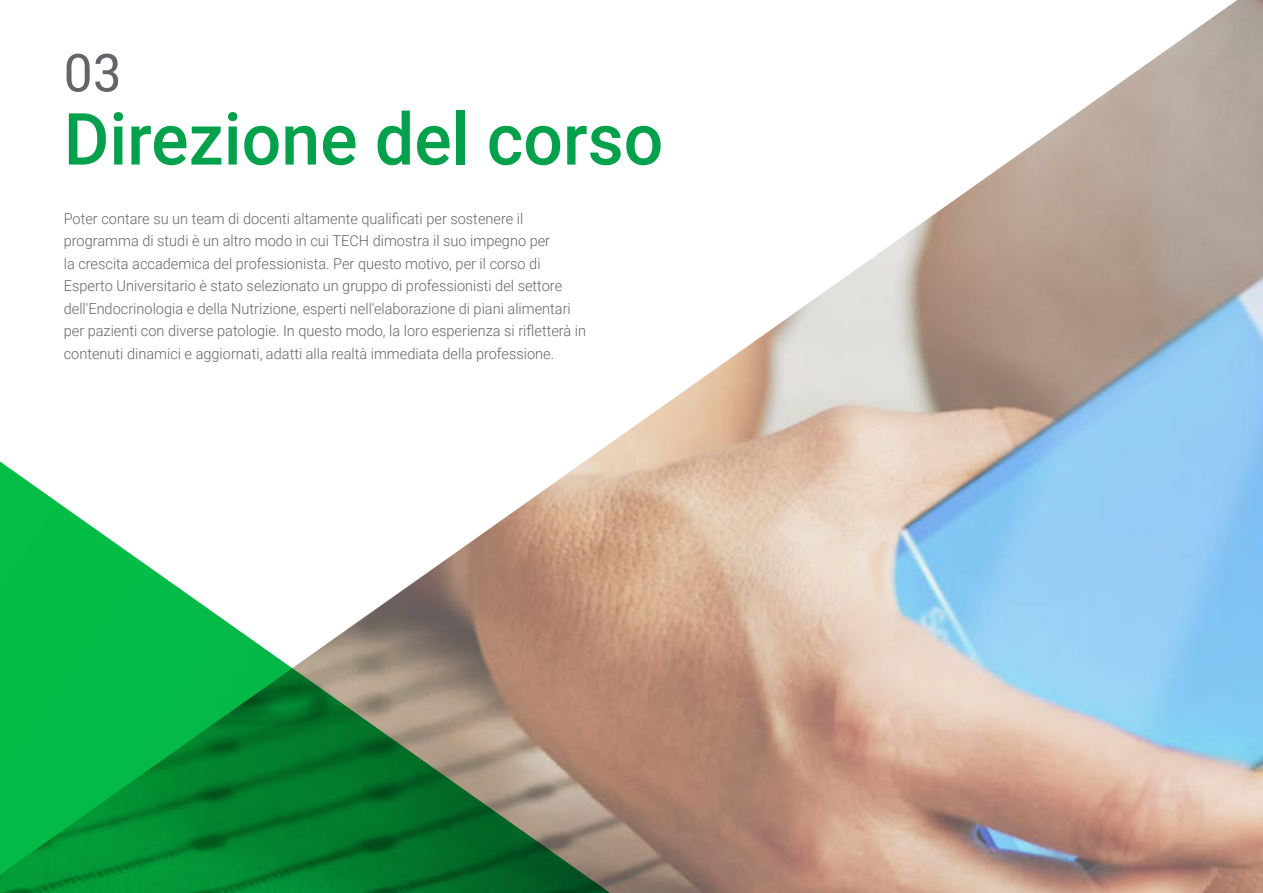
<style>
.page{position:relative;width:1263px;height:893px;background:#fff}
.page>*{position:absolute;margin:0;border:0;box-sizing:border-box;transform-origin:0 0}
.Portadilla{font:500 72px "Roboto";color:#04a14d}
.t1{font:52.5px "Roboto";color:#63656a}
.Texto_Plano{font:300 15px/22.5px "Roboto";color:#63656a}
</style>
<div class="page">
<img style="left:607px;top:0;width:656px;height:893px">
<svg style="left:0;top:446px;width:640px;height:447px"></svg>
<p class="t1" style="left:64px;top:36px;width:59px">03</p>
<p class="Portadilla" style="left:64px;top:89px;width:601px">Direzione del corso</p>
<p class="Texto_Plano" style="left:64px;top:207px;width:524px">Poter contare su un team di docenti altamente qualificati per sostenere il programma di studi è un altro modo in cui TECH dimostra il suo impegno per<br>la crescita accademica del professionista. Per questo motivo, per il corso di Esperto Universitario è stato selezionato un gruppo di professionisti del settore dell'Endocrinologia e della Nutrizione, esperti nell'elaborazione di piani alimentari per pazienti con diverse patologie. In questo modo, la loro esperienza si rifletterà in contenuti dinamici e aggiornati, adatti alla realtà immediata della professione.</p>
</div>
